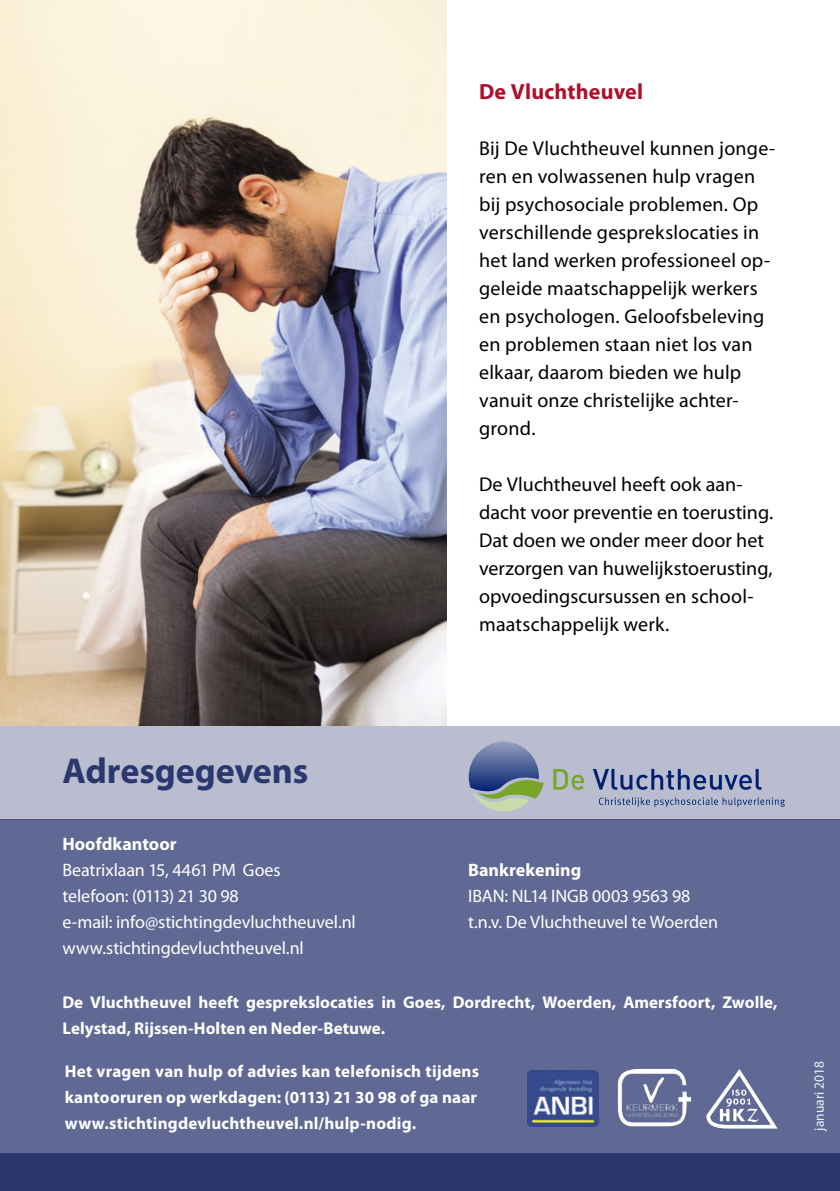
<style>
.page{position:relative;width:840px;height:1191px;background:#fff}
.page>*{position:absolute;margin:0;border:0;box-sizing:border-box;transform-origin:0 0}
.t1{font:700 36px "Myriad Pro";letter-spacing:-.005em;color:#2b376f}
.t2{font:700 22px "Myriad Pro";letter-spacing:.01em;color:#ac102a}
.t3{font:20px/28px "Myriad Pro";letter-spacing:.01em;color:#000}
.t4{font:18px/26px "Myriad Pro";letter-spacing:-.005em;color:#fff}
.t5{font:700 18px "Myriad Pro";color:#fff}
.t6{font:700 17px/26px "Myriad Pro";letter-spacing:.005em;color:#fff}
.t7{font:14px "Myriad Pro";color:#eef3f9;scale:.96 1}
</style>
<div class="page">
<div style="left:0;top:819px;width:839px;height:372px;background:#606993"></div>
<div style="left:0;top:726px;width:839px;height:93px;background:#b9bdcf"></div>
<img style="left:0;top:0;width:446px;height:726px">
<img style="left:527px;top:1070px;width:71px;height:57px">
<img style="left:617px;top:1069px;width:73px;height:57px">
<svg style="left:706px;top:1069px;width:71px;height:59px"></svg>
<div style="left:0;top:1153px;width:839px;height:38px;background:#2b376f"></div>
<svg style="left:553px;top:769px;width:31px;height:21px"></svg>
<svg style="left:593px;top:769px;width:168px;height:21px"></svg>
<svg style="left:468px;top:741px;width:75px;height:70px"></svg>
<svg style="left:598px;top:797px;width:186px;height:10px"></svg>
<p class="t2" style="left:479px;top:79px;width:165px">De Vluchtheuvel</p>
<p class="t3" style="left:479px;top:134px;width:297px">Bij De Vluchtheuvel kunnen jonge&shy;ren en volwassenen hulp vragen bij psychosociale problemen. Op verschillende gesprekslocaties in het land werken professioneel op&shy;geleide maatschappelijk werkers en psychologen. Geloofsbeleving en problemen staan niet los van elkaar, daarom bieden we hulp vanuit onze christelijke achter&shy;grond.</p>
<p class="t3" style="left:479px;top:470px;width:295px">De Vluchtheuvel heeft ook aan&shy;dacht voor preventie en toerusting.<br>Dat doen we onder meer door het verzorgen van huwelijkstoerusting, opvoedingscursussen en school&shy;maatschappelijk werk.</p>
<h1 class="t1" style="left:62px;top:751px;width:247px">Adresgegevens</h1>
<p class="t5" style="left:62px;top:833px;width:116px">Hoofdkantoor</p>
<p class="t4" style="left:62px;top:857px;width:295px">Beatrixlaan 15, 4461 PM Goes<br>telefoon: (0113) 21 30 98<br>e-mail: info@stichtingdevluchtheuvel.nl www.stichtingdevluchtheuvel.nl</p>
<p class="t6" style="left:62px;top:989px;width:716px">De Vluchtheuvel heeft gesprekslocaties in Goes, Dordrecht, Woerden, Amersfoort, Zwolle,<br>Lelystad, Rijssen-Holten en Neder-Betuwe.</p>
<p class="t5" style="left:468px;top:859px;width:114px">Bankrekening</p>
<p class="t4" style="left:468px;top:883px;width:251px">IBAN: NL14 INGB 0003 9563 98 t.n.v. De Vluchtheuvel te Woerden</p>
<p class="t6" style="left:65px;top:1058px;width:415px">Het vragen van hulp of advies kan telefonisch tijdens kantooruren op werkdagen: (0113) 21 30 98 of ga naar www.stichtingdevluchtheuvel.nl/hulp-nodig.</p>
<p class="t7" style="left:811px;top:1130px;width:73px;rotate:-90deg">januari 2018</p>
</div>
